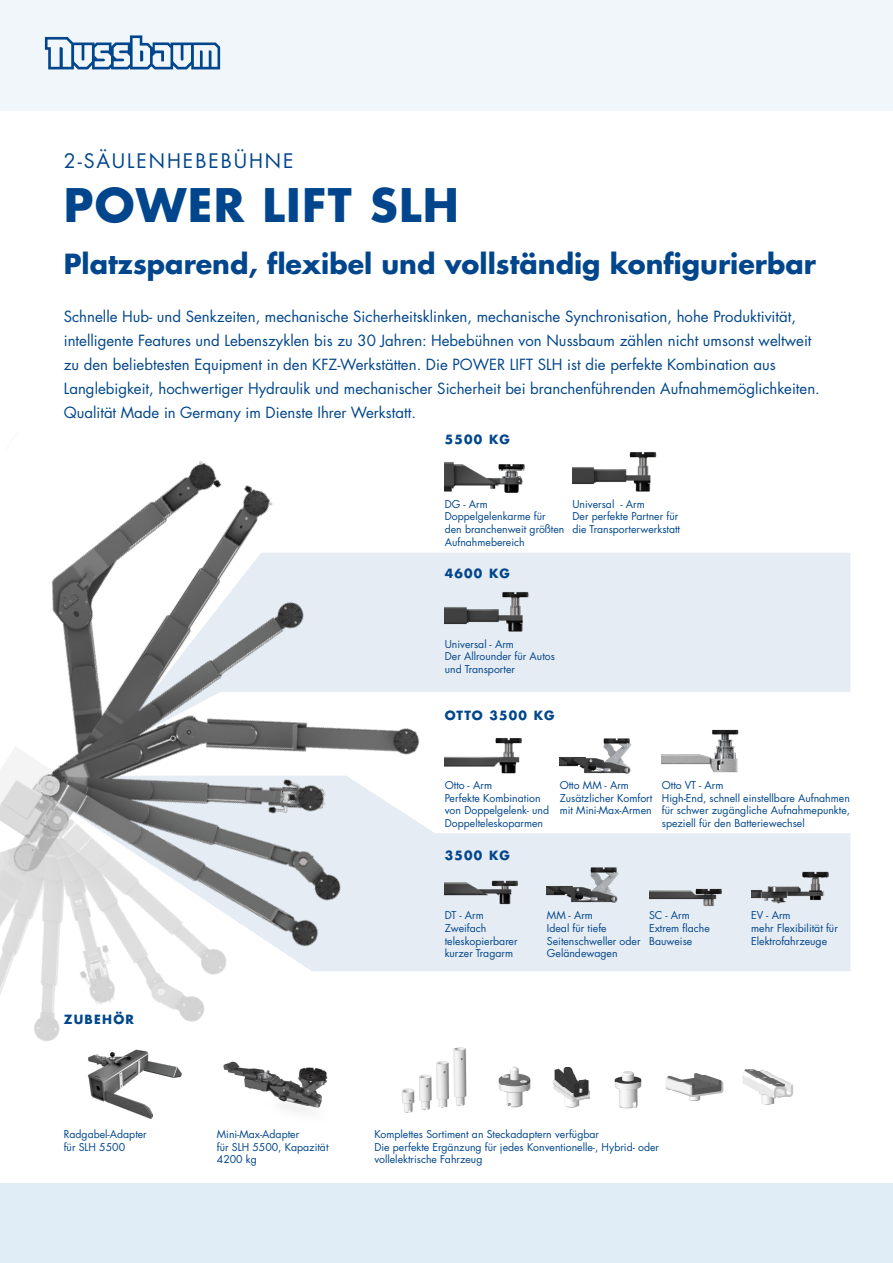
<style>
.page{position:relative;width:893px;height:1263px;background:#fff}
.page>*{position:absolute;margin:0;border:0;box-sizing:border-box;transform-origin:0 0}
.t1{font:700 45px "Futura LT Pro";letter-spacing:.03em;color:#01468c}
.t2{font:700 27px "Futura LT Pro";color:#01468c}
.t3{font:19.5px "Futura LT Pro";letter-spacing:.1em;color:#01468c}
.t4{font:15px/24px "Futura LT Pro";color:#01468c}
.t5{font:700 12.3px "Futura LT Pro";letter-spacing:.1em;color:#01468c}
.légendes{font:10.5px/12.6px "Futura LT Pro";color:#01468c}
</style>
<div class="page">
<div style="left:435px;top:833px;width:415px;height:138px;background:#e6ecf3"></div>
<div style="left:435px;top:553px;width:415px;height:139px;background:#e6ecf3"></div>
<img style="left:0;top:432px;width:435px;height:610px">
<div style="left:0;top:0;width:893px;height:111px;background:#f0f6fa"></div>
<svg style="left:45px;top:35px;width:175px;height:34px"></svg>
<img style="left:64px;top:1039px;width:121px;height:80px">
<img style="left:223px;top:1061px;width:105px;height:52px">
<img style="left:374px;top:1039px;width:93px;height:74px">
<img style="left:498px;top:1066px;width:296px;height:43px">
<img style="left:445px;top:462px;width:80px;height:31px">
<img style="left:445px;top:563px;width:113px;height:83px">
<img style="left:572px;top:452px;width:85px;height:40px">
<img style="left:445px;top:738px;width:77px;height:36px">
<img style="left:445px;top:840px;width:200px;height:83px">
<img style="left:560px;top:738px;width:72px;height:36px">
<img style="left:662px;top:729px;width:77px;height:44px">
<img style="left:649px;top:840px;width:88px;height:83px">
<img style="left:751px;top:836px;width:88px;height:83px">
<div style="left:0;top:1183px;width:893px;height:80px;background:#e1edf6"></div>
<p class="t3" style="left:64px;top:147px;width:231px">2-SÄULENHEBEBÜHNE</p>
<p class="t1" style="left:64px;top:171px;width:397px">POWER LIFT SLH</p>
<p class="t2" style="left:64px;top:243px;width:754px">Platzsparend, flexibel und vollständig konfigurierbar</p>
<p class="t4" style="left:64px;top:304px;width:758px">Schnelle Hub- und Senkzeiten, mechanische Sicherheitsklinken, mechanische Synchronisation, hohe Produktivität, intelligente Features und Lebenszyklen bis zu 30 Jahren: Hebebühnen von Nussbaum zählen nicht umsonst weltweit zu den beliebtesten Equipment in den KFZ-Werkstätten. Die POWER LIFT SLH ist die perfekte Kombination aus Langlebigkeit, hochwertiger Hydraulik und mechanischer Sicherheit bei branchenführenden Aufnahmemöglichkeiten.<br>Qualität Made in Germany im Dienste Ihrer Werkstatt.</p>
<p class="t5" style="left:445px;top:430px;width:67px">5500 KG</p>
<p class="légendes" style="left:445px;top:497px;width:45px">DG - Arm</p>
<p class="légendes" style="left:445px;top:510px;width:121px">Doppelgelenkarme für den branchenweit größten<br>Aufnahmebereich</p>
<p class="t5" style="left:445px;top:564px;width:67px">4600 KG</p>
<p class="légendes" style="left:572px;top:497px;width:74px">Universal - Arm</p>
<p class="légendes" style="left:572px;top:510px;width:109px">Der perfekte Partner für die Transporterwerkstatt</p>
<p class="légendes" style="left:445px;top:637px;width:71px">Universal - Arm</p>
<p class="légendes" style="left:445px;top:650px;width:112px">Der Allrounder für Autos und Transporter</p>
<p class="t5" style="left:445px;top:706px;width:111px">OTTO 3500 KG</p>
<p class="légendes" style="left:445px;top:779px;width:49px">Otto - Arm</p>
<p class="légendes" style="left:445px;top:791px;width:106px">Perfekte Kombination von Doppelgelenk- und<br>Doppelteleskoparmen</p>
<p class="t5" style="left:445px;top:846px;width:67px">3500 KG</p>
<p class="légendes" style="left:560px;top:779px;width:71px">Otto MM - Arm</p>
<p class="légendes" style="left:560px;top:791px;width:94px">Zusätzlicher Komfort mit Mini-Max-Armen</p>
<p class="légendes" style="left:662px;top:779px;width:63px">Otto VT - Arm</p>
<p class="légendes" style="left:662px;top:791px;width:190px">High-End, schnell einstellbare Aufnahmen</p>
<p class="légendes" style="left:662px;top:804px;width:190px">für schwer zugängliche Aufnahmepunkte,</p>
<p class="légendes" style="left:662px;top:816px;width:144px">speziell für den Batteriewechsel</p>
<p class="t5" style="left:64px;top:1010px;width:72px">ZUBEHÖR</p>
<p class="légendes" style="left:64px;top:1128px;width:85px">Radgabel-Adapter</p>
<p class="légendes" style="left:64px;top:1140px;width:63px">für SLH 5500</p>
<p class="légendes" style="left:445px;top:909px;width:41px">DT - Arm</p>
<p class="légendes" style="left:445px;top:922px;width:74px">Zweifach teleskopierbarer kurzer Tragarm</p>
<p class="légendes" style="left:547px;top:909px;width:48px">MM - Arm</p>
<p class="légendes" style="left:547px;top:922px;width:95px">Ideal für tiefe<br>Seitenschweller oder<br>Geländewagen</p>
<p class="légendes" style="left:649px;top:909px;width:42px">SC - Arm</p>
<p class="légendes" style="left:649px;top:922px;width:62px">Extrem flache<br>Bauweise</p>
<p class="légendes" style="left:751px;top:909px;width:41px">EV - Arm</p>
<p class="légendes" style="left:751px;top:922px;width:88px">mehr Flexibilität für</p>
<p class="légendes" style="left:751px;top:934px;width:77px">Elektrofahrzeuge</p>
<p class="légendes" style="left:217px;top:1128px;width:84px">Mini-Max-Adapter</p>
<p class="légendes" style="left:217px;top:1140px;width:113px">für SLH 5500, Kapazität<br>4200 kg</p>
<p class="légendes" style="left:374px;top:1128px;width:226px">Komplettes Sortiment an Steckadaptern verfügbar</p>
<p class="légendes" style="left:374px;top:1140px;width:286px">Die perfekte Ergänzung für jedes Konventionelle-, Hybrid- oder vollelektrische Fahrzeug</p>
</div>
